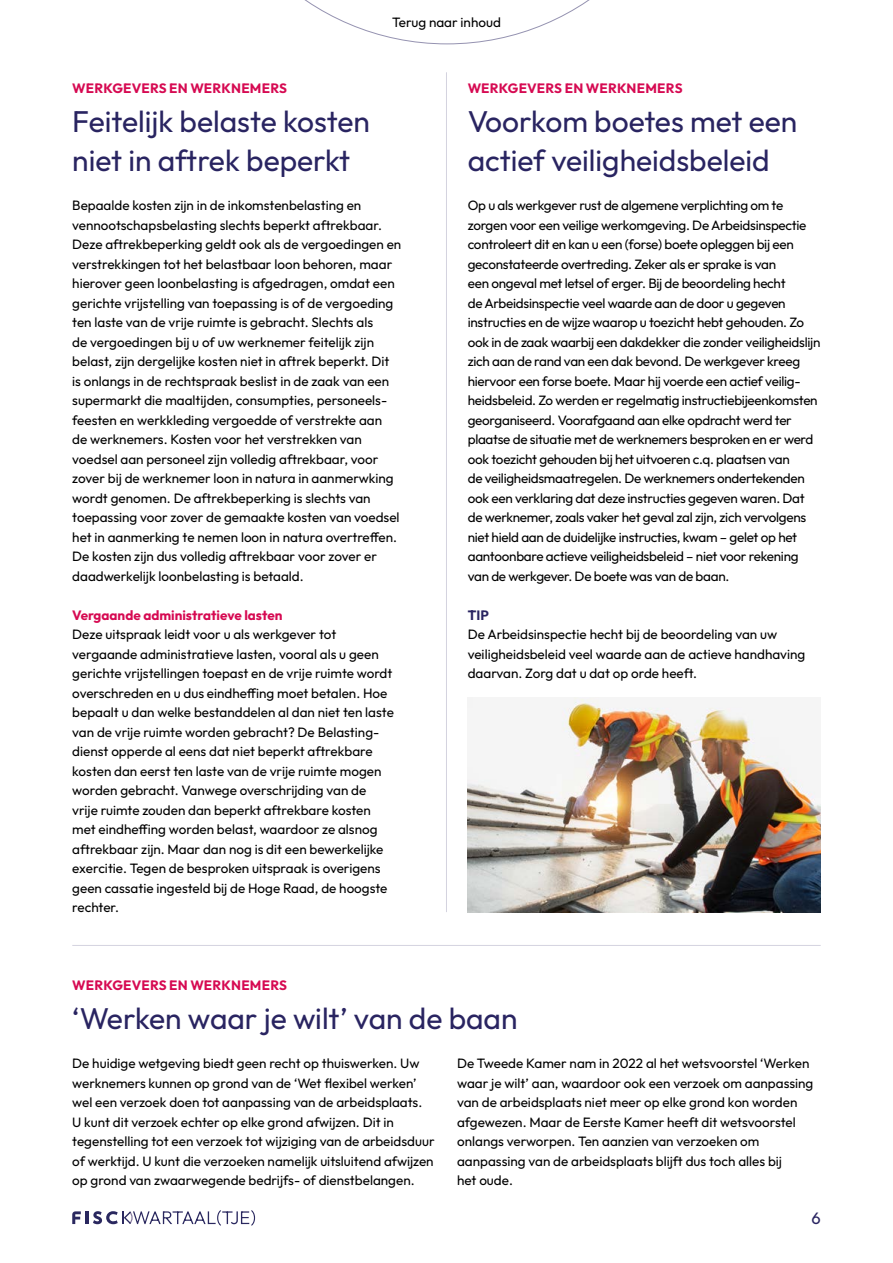
<style>
.page{position:relative;width:893px;height:1263px;background:#fff}
.page>*{position:absolute;margin:0;border:0;box-sizing:border-box;transform-origin:0 0}
.artikel_titel{font:30px/39px "Outfit";color:#292461}
.t1{font:16.5px "Outfit";color:#292461}
.platte_tekst{font:13.5px/19.5px "Outfit";color:#000}
.platte_tekst-2{font:13.5px/19.5px "Outfit";letter-spacing:-.02em;color:#000}
.categorie{font:700 13.5px "Outfit";letter-spacing:.015em;color:#d60a52}
.tussenkopje{font:700 13.5px "Outfit";color:#d60a52}
.let_op___tip{font:700 13.5px "Outfit";color:#292461}
</style>
<div class="page">
<svg style="left:304px;top:0;width:286px;height:44px"></svg>
<svg style="left:72px;top:1210px;width:183px;height:16px"></svg>
<img style="left:468px;top:698px;width:353px;height:214px">
<hr style="left:72px;top:945px;width:749px;height:1px;background:#d4d3df">
<hr style="left:446px;top:72px;width:1px;height:840px;background:#d4d3df">
<p class="platte_tekst" style="left:392px;top:12px;width:110px">Terug naar inhoud</p>
<p class="categorie" style="left:72px;top:81px;width:216px">WERKGEVERS EN WERKNEMERS</p>
<p class="artikel_titel" style="left:72px;top:102px;width:299px">Feitelijk belaste kosten niet in aftrek beperkt</p>
<p class="platte_tekst" style="left:72px;top:195px;width:331px">Bepaalde kosten zijn in de inkomstenbelasting en vennootschapsbelasting slechts beperkt aftrekbaar.<br>Deze aftrekbeperking geldt ook als de vergoedingen en verstrekkingen tot het belastbaar loon behoren, maar hierover geen loonbelasting is afgedragen, omdat een gerichte vrijstelling van toepassing is of de vergoeding ten laste van de vrije ruimte is gebracht. Slechts als<br>de vergoedingen bij u of uw werknemer feitelijk zijn belast, zijn dergelijke kosten niet in aftrek beperkt. Dit is onlangs in de rechtspraak beslist in de zaak van een supermarkt die maaltijden, consumpties, personeels&shy;feesten en werkkleding vergoedde of verstrekte aan<br>de werknemers. Kosten voor het verstrekken van voedsel aan personeel zijn volledig aftrekbaar, voor zover bij de werknemer loon in natura in aanmerwking wordt genomen. De aftrekbeperking is slechts van toepassing voor zover de gemaakte kosten van voedsel het in aanmerking te nemen loon in natura overtreffen.<br>De kosten zijn dus volledig aftrekbaar voor zover er daadwerkelijk loonbelasting is betaald.</p>
<p class="tussenkopje" style="left:72px;top:607px;width:212px">Vergaande administratieve lasten</p>
<p class="platte_tekst" style="left:72px;top:624px;width:323px">Deze uitspraak leidt voor u als werkgever tot vergaande administratieve lasten, vooral als u geen gerichte vrijstellingen toepast en de vrije ruimte wordt overschreden en u dus eindheffing moet betalen. Hoe bepaalt u dan welke bestanddelen al dan niet ten laste van de vrije ruimte worden gebracht? De Belasting&shy;dienst opperde al eens dat niet beperkt aftrekbare kosten dan eerst ten laste van de vrije ruimte mogen worden gebracht. Vanwege overschrijding van de vrije ruimte zouden dan beperkt aftrekbare kosten met eindheffing worden belast, waardoor ze alsnog aftrekbaar zijn. Maar dan nog is dit een bewerkelijke exercitie. Tegen de besproken uitspraak is overigens geen cassatie ingesteld bij de Hoge Raad, de hoogste rechter.</p>
<p class="categorie" style="left:468px;top:81px;width:216px">WERKGEVERS EN WERKNEMERS</p>
<p class="artikel_titel" style="left:468px;top:102px;width:331px">Voorkom boetes met een actief veiligheidsbeleid</p>
<p class="platte_tekst-2" style="left:468px;top:195px;width:354px">Op u als werkgever rust de algemene verplichting om te zorgen voor een veilige werkomgeving. De Arbeidsinspectie controleert dit en kan u een (forse) boete opleggen bij een geconstateerde overtreding. Zeker als er sprake is van<br>een ongeval met letsel of erger. Bij de beoordeling hecht<br>de Arbeidsinspectie veel waarde aan de door u gegeven instructies en de wijze waarop u toezicht hebt gehouden. Zo ook in de zaak waarbij een dakdekker die zonder veiligheidslijn zich aan de rand van een dak bevond. De werkgever kreeg hiervoor een forse boete. Maar hij voerde een actief veilig&shy;heidsbeleid. Zo werden er regelmatig instructiebijeenkomsten georganiseerd. Voorafgaand aan elke opdracht werd ter plaatse de situatie met de werknemers besproken en er werd ook toezicht gehouden bij het uitvoeren c.q. plaatsen van<br>de veiligheidsmaatregelen. De werknemers ondertekenden ook een verklaring dat deze instructies gegeven waren. Dat de werknemer, zoals vaker het geval zal zijn, zich vervolgens niet hield aan de duidelijke instructies, kwam – gelet op het aantoonbare actieve veiligheidsbeleid – niet voor rekening van de werkgever. De boete was van de baan.</p>
<p class="let_op___tip" style="left:468px;top:607px;width:23px">TIP</p>
<p class="platte_tekst" style="left:468px;top:624px;width:339px">De Arbeidsinspectie hecht bij de beoordeling van uw veiligheidsbeleid veel waarde aan de actieve handhaving daarvan. Zorg dat u dat op orde heeft.</p>
<p class="categorie" style="left:72px;top:978px;width:216px">WERKGEVERS EN WERKNEMERS</p>
<p class="artikel_titel" style="left:72px;top:999px;width:447px">‘Werken waar je wilt’ van de baan</p>
<p class="platte_tekst" style="left:72px;top:1053px;width:364px">De huidige wetgeving biedt geen recht op thuiswerken. Uw werknemers kunnen op grond van de ‘Wet flexibel werken’ wel een verzoek doen tot aanpassing van de arbeidsplaats.<br>U kunt dit verzoek echter op elke grond afwijzen. Dit in tegenstelling tot een verzoek tot wijziging van de arbeidsduur of werktijd. U kunt die verzoeken namelijk uitsluitend afwijzen op grond van zwaarwegende bedrijfs- of dienstbelangen.</p>
<p class="platte_tekst" style="left:457px;top:1053px;width:358px">De Tweede Kamer nam in 2022 al het wetsvoorstel ‘Werken waar je wilt’ aan, waardoor ook een verzoek om aanpassing van de arbeidsplaats niet meer op elke grond kon worden afgewezen. Maar de Eerste Kamer heeft dit wetsvoorstel onlangs verworpen. Ten aanzien van verzoeken om aanpassing van de arbeidsplaats blijft dus toch alles bij<br>het oude.</p>
<p class="t1" style="left:811px;top:1209px;width:11px">6</p>
</div>
